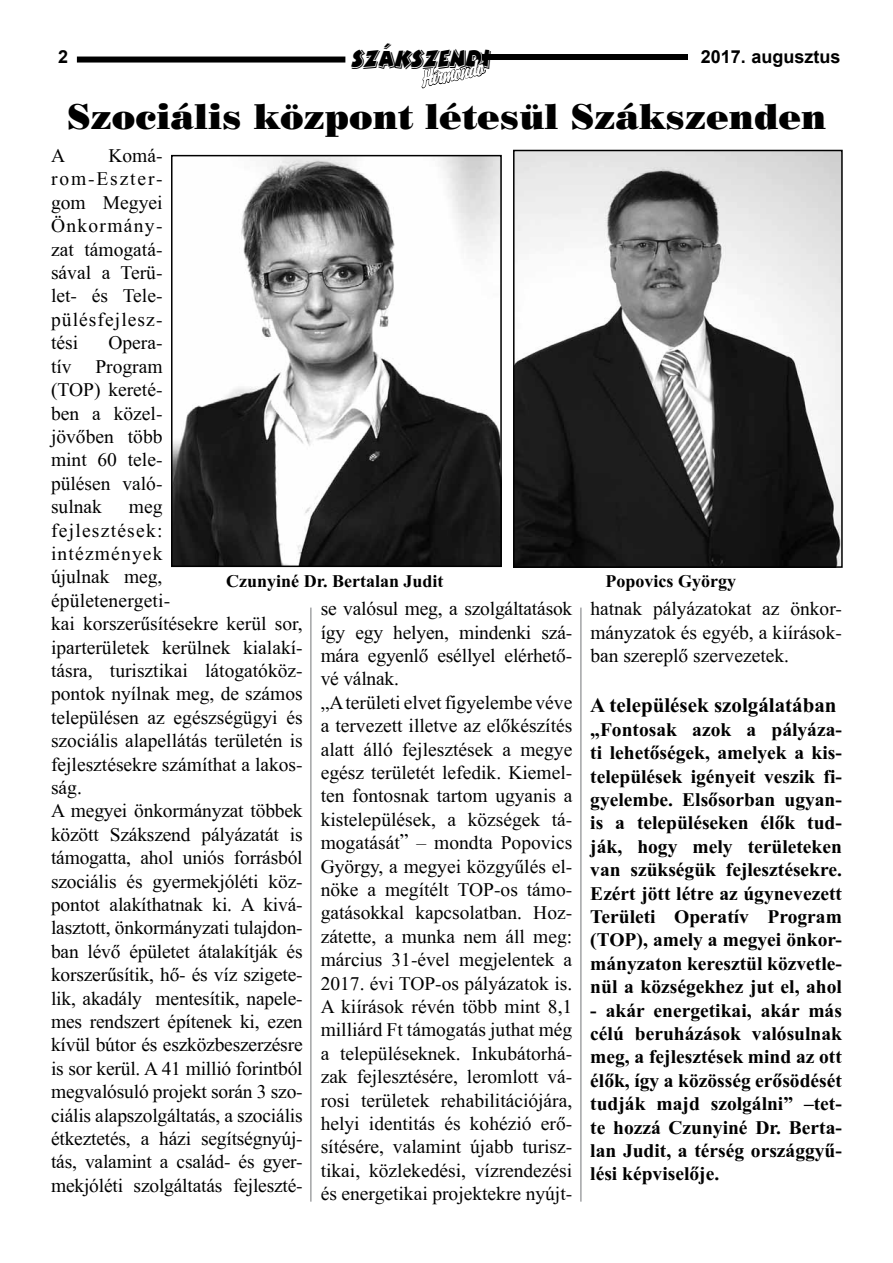
<style>
.page{position:relative;width:893px;height:1263px;background:#fff}
.page>*{position:absolute;margin:0;border:0;box-sizing:border-box;transform-origin:0 0}
.t1{font:36px "Poster Bodoni HU Normal";color:#000}
.t2{font:28.8px "Bertram CE";letter-spacing:-.05em;color:#000;scale:.83 1}
.t3{font:21px "Times New Roman HU Bold";color:#000}
.t4{font:italic 21px "Briquet HU Plain";color:#fff}
.t5{font:19.5px/23.4px "Times New Roman HU";color:#000;text-align:justify}
.t6{font:19.5px/23.4px "Times New Roman HU Bold";color:#000;text-align:justify}
.t7{font:18px "Times New Roman HU Bold";color:#000}
.t8{font:700 18px "Arial";color:#000}
</style>
<div class="page">
<div style="left:77px;top:57px;width:268px;height:6px;background:#000"></div>
<div style="left:482px;top:54px;width:234px;height:6px;background:#000"></div>
<div style="left:688px;top:43px;width:154px;height:27px;background:#fff"></div>
<svg style="left:421px;top:54px;width:65px;height:35px"></svg>
<img style="left:174px;top:158px;width:325px;height:406px">
<div style="left:171px;top:155px;width:331px;height:412px;border:2px solid #000"></div>
<img style="left:516px;top:153px;width:324px;height:412px">
<div style="left:513px;top:150px;width:330px;height:418px;border:2px solid #000"></div>
<hr style="left:310px;top:608px;width:1px;height:594px;background:#737577">
<hr style="left:580px;top:608px;width:1px;height:594px;background:#737577">
<p class="t8" style="left:58px;top:44px;width:12px">2</p>
<h2 class="t2" style="left:352px;top:42px;width:169px">SZÁKSZENDI</h2>
<p class="t8" style="left:701px;top:44px;width:141px">2017. augusztus</p>
<p class="t4" style="left:418px;top:67px;width:66px;rotate:-11deg">Hírmondó</p>
<h1 class="t1" style="left:67px;top:95px;width:761px">Szociális központ létesül Szákszenden</h1>
<p class="t5" style="left:51px;top:144px;width:113px;text-indent:57px">Komá&shy;rom-Eszter&shy;gom Megyei Önkormány&shy;zat támogatá&shy;sával a Terü&shy;let- és Tele&shy;pülésfejlesz&shy;tési</p>
<p class="t5" style="left:51px;top:144px;width:16px">A</p>
<p class="t5" style="left:51px;top:331px;width:113px;text-indent:57px">Opera&shy;tív Program (TOP) kereté&shy;ben a közel&shy;jövőben több mint 60 tele&shy;pülésen való&shy;sulnak</p>
<p class="t5" style="left:51px;top:495px;width:253px;text-align:left;text-indent:78px">meg<br>fejlesztések:<br>intézmények<br>újulnak meg,<br>épületenergeti-<br>kai korszerűsítésekre kerül sor, iparterületek kerülnek kialakí&shy;tásra, turisztikai látogatóköz&shy;pontok nyílnak meg, de számos településen az egészségügyi és szociális alapellátás területén is fejlesztésekre számíthat a lakos&shy;ság.<br>A megyei önkormányzat többek között Szákszend pályázatát is támogatta, ahol uniós forrásból szociális és gyermekjóléti köz&shy;pontot alakíthatnak ki. A kivá&shy;lasztott, önkormányzati tulajdon&shy;ban lévő épületet átalakítják és korszerűsítik, hő- és víz szigete&shy;lik, akadály mentesítik, napele&shy;mes rendszert építenek ki, ezen kívül bútor és eszközbeszerzésre is sor kerül. A 41 millió forintból megvalósuló projekt során 3 szo&shy;ciális alapszolgáltatás, a szociális étkeztetés, a házi segítségnyúj&shy;tás, valamint a család- és gyer&shy;mekjóléti szolgáltatás fejleszté-</p>
<p class="t7" style="left:226px;top:571px;width:219px">Czunyiné Dr. Bertalan Judit</p>
<p class="t7" style="left:605px;top:571px;width:132px">Popovics György</p>
<p class="t5" style="left:321px;top:597px;width:253px;text-align:left">se valósul meg, a szolgáltatások így egy helyen, mindenki szá&shy;mára egyenlő eséllyel elérhető&shy;vé válnak.<br>„A területi elvet figyelembe véve a tervezett illetve az előkészítés alatt álló fejlesztések a megye egész területét lefedik. Kiemel&shy;ten fontosnak tartom ugyanis a kistelepülések, a községek tá&shy;mogatását” – mondta Popovics<br>György, a megyei közgyűlés el&shy;nöke a megítélt TOP-os támo&shy;gatásokkal kapcsolatban. Hoz&shy;zátette, a munka nem áll meg: március 31-ével megjelentek a<br>2017. évi TOP-os pályázatok is.<br>A kiírások révén több mint 8,1 milliárd Ft támogatás juthat még a településeknek. Inkubátorhá&shy;zak fejlesztésére, leromlott vá&shy;rosi területek rehabilitációjára, helyi identitás és kohézió erő&shy;sítésére, valamint újabb turisz&shy;tikai, közlekedési, vízrendezési és energetikai projektekre nyújt-</p>
<p class="t5" style="left:590px;top:597px;width:253px">hatnak pályázatokat az önkor&shy;mányzatok és egyéb, a kiírások&shy;ban szereplő szervezetek.</p>
<p class="t3" style="left:590px;top:694px;width:248px">A települések szolgálatában</p>
<p class="t6" style="left:590px;top:717px;width:253px">„Fontosak azok a pályáza&shy;ti lehetőségek, amelyek a kis&shy;települések igényeit veszik fi&shy;gyelembe. Elsősorban ugyan&shy;is a településeken élők tud&shy;ják, hogy mely területeken van szükségük fejlesztésekre.<br>Ezért jött létre az úgynevezett Területi Operatív Program (TOP), amely a megyei önkor&shy;mányzaton keresztül közvetle&shy;nül a községekhez jut el, ahol</p>
<p class="t6" style="left:590px;top:998px;width:253px">- akár energetikai, akár más célú beruházások valósulnak meg, a fejlesztések mind az ott élők, így a közösség erősödését tudják majd szolgálni” –tet&shy;te hozzá Czunyiné Dr. Berta&shy;lan Judit, a térség országgyű&shy;lési képviselője.</p>
</div>
